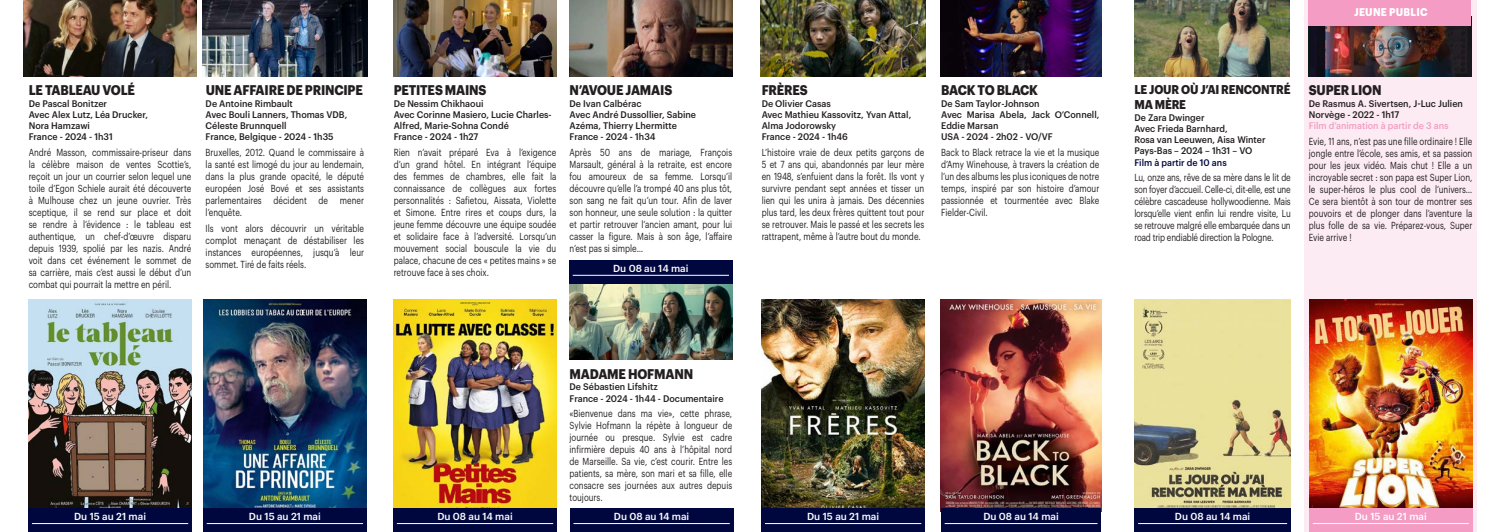
<style>
.page{position:relative;width:1485px;height:532px;background:#fff}
.page>*{position:absolute;margin:0;border:0;box-sizing:border-box;transform-origin:0 0}
.t1{font:700 13.75px "Graphik";letter-spacing:-.015em;color:#231f20;scale:.89 1}
.t2{font:700 12.5px/15px "Graphik";letter-spacing:-.015em;color:#231f20;scale:.89 1}
.t3{font:700 11px "Graphik";letter-spacing:.025em;color:#fff;scale:.89 1}
.t4{font:10px/12px "Graphik";color:#231f20;text-align:justify;scale:.8 1}
.horaires{font:500 10px "Graphik";color:#fff}
.t5{font:500 9.38px/11.2px "Graphik";color:#231f20;scale:.95 1}
.t6{font:500 9.38px "Graphik";color:#f49cc3;scale:.95 1}
.t7{font:500 9.38px "Graphik";color:#00073f;scale:.95 1}
</style>
<div class="page">
<div style="left:1304px;top:0;width:173px;height:531px;background:#fcebf3"></div>
<img style="left:204px;top:300px;width:162px;height:208px">
<img style="left:393px;top:300px;width:163px;height:208px">
<img style="left:762px;top:300px;width:163px;height:208px">
<img style="left:29px;top:300px;width:163px;height:208px">
<div style="left:203px;top:508px;width:163px;height:23px;background:#00073f"></div>
<hr style="left:207px;top:523px;width:156px;height:1px;background:#fff">
<div style="left:28px;top:508px;width:164px;height:23px;background:#00073f"></div>
<hr style="left:32px;top:523px;width:156px;height:1px;background:#fff">
<div style="left:570px;top:508px;width:163px;height:23px;background:#00073f"></div>
<hr style="left:573px;top:523px;width:157px;height:1px;background:#fff">
<div style="left:761px;top:508px;width:164px;height:23px;background:#00073f"></div>
<hr style="left:765px;top:523px;width:156px;height:1px;background:#fff">
<img style="left:24px;top:0;width:172px;height:76px">
<img style="left:203px;top:0;width:164px;height:76px">
<img style="left:394px;top:0;width:162px;height:76px">
<img style="left:569px;top:0;width:163px;height:76px">
<img style="left:569px;top:283px;width:163px;height:77px">
<img style="left:761px;top:0;width:164px;height:76px">
<img style="left:941px;top:300px;width:160px;height:208px">
<img style="left:1134px;top:300px;width:156px;height:208px">
<div style="left:941px;top:508px;width:160px;height:23px;background:#00073f"></div>
<hr style="left:944px;top:523px;width:153px;height:1px;background:#fff">
<img style="left:941px;top:0;width:160px;height:76px">
<img style="left:1134px;top:0;width:155px;height:76px">
<div style="left:393px;top:508px;width:164px;height:23px;background:#00073f"></div>
<hr style="left:397px;top:523px;width:156px;height:1px;background:#fff">
<div style="left:569px;top:260px;width:163px;height:23px;background:#00073f"></div>
<hr style="left:573px;top:275px;width:156px;height:1px;background:#fff">
<img style="left:1309px;top:300px;width:163px;height:208px">
<div style="left:1309px;top:508px;width:163px;height:23px;background:#f49cc3"></div>
<hr style="left:1312px;top:523px;width:157px;height:1px;background:#fff">
<img style="left:1309px;top:25px;width:162px;height:51px">
<div style="left:1309px;top:0;width:162px;height:25px;background:#f49cc3"></div>
<div style="left:1134px;top:508px;width:156px;height:23px;background:#00073f"></div>
<hr style="left:1138px;top:523px;width:149px;height:1px;background:#fff">
<p class="t1" style="left:29px;top:80px;width:121px">LE TABLEAU VOLÉ</p>
<p class="t5" style="left:29px;top:97px;width:84px">De Pascal Bonitzer</p>
<p class="t5" style="left:29px;top:108px;width:127px">Avec Alex Lutz, Léa Drucker,</p>
<p class="t5" style="left:29px;top:119px;width:66px">Nora Hamzawi</p>
<p class="t5" style="left:29px;top:130px;width:90px">France - 2024 - 1h31</p>
<p class="t4" style="left:29px;top:145px;width:205px">André Masson, commissaire-priseur dans la célèbre maison de ventes Scottie’s, reçoit un jour un courrier selon lequel une toile d’Egon Schiele aurait été découverte à Mulhouse chez un jeune ouvrier. Très sceptique, il se rend sur place et doit se rendre à l’évidence : le tableau est authentique, un chef-d’œuvre disparu depuis 1939, spolié par les nazis. André voit dans cet événement le sommet de sa carrière, mais c’est aussi le début d’un combat qui pourrait la mettre en péril.</p>
<p class="t1" style="left:206px;top:80px;width:178px">UNE AFFAIRE DE PRINCIPE</p>
<p class="t5" style="left:206px;top:97px;width:93px">De Antoine Rimbault</p>
<p class="t5" style="left:206px;top:108px;width:151px">Avec Bouli Lanners, Thomas VDB,<br>Céleste Brunnquell</p>
<p class="t5" style="left:206px;top:130px;width:136px">France, Belgique - 2024 - 1h35</p>
<p class="t4" style="left:206px;top:145px;width:200px">Bruxelles, 2012. Quand le commissaire à la santé est limogé du jour au lendemain, dans la plus grande opacité, le député européen José Bové et ses assistants parlementaires décident de mener l’enquête.</p>
<p class="t4" style="left:206px;top:221px;width:200px">Ils vont alors découvrir un véritable complot menaçant de déstabiliser les instances européennes, jusqu’à leur sommet. Tiré de faits réels.</p>
<p class="t1" style="left:394px;top:80px;width:106px">PETITES MAINS</p>
<p class="t5" style="left:394px;top:97px;width:96px">De Nessim Chikhaoui</p>
<p class="t5" style="left:394px;top:108px;width:168px">Avec Corinne Masiero, Lucie Charles-<br>Alfred, Marie-Sohna Condé</p>
<p class="t5" style="left:394px;top:130px;width:91px">France - 2024 - 1h27</p>
<p class="t4" style="left:394px;top:145px;width:205px">Rien n’avait préparé Eva à l’exigence d’un grand hôtel. En intégrant l’équipe des femmes de chambres, elle fait la connaissance de collègues aux fortes personnalités : Safietou, Aissata, Violette et Simone. Entre rires et coups durs, la jeune femme découvre une équipe soudée et solidaire face à l’adversité. Lorsqu’un mouvement social bouscule la vie du palace, chacune de ces « petites mains » se retrouve face à ses choix.</p>
<p class="t1" style="left:569px;top:80px;width:117px">N’AVOUE JAMAIS</p>
<p class="t5" style="left:569px;top:97px;width:77px">De Ivan Calbérac</p>
<p class="t5" style="left:569px;top:108px;width:135px">Avec André Dussollier, Sabine<br>Azéma, Thierry Lhermitte<br>France - 2024 - 1h34</p>
<p class="t4" style="left:569px;top:145px;width:205px">Après 50 ans de mariage, François Marsault, général à la retraite, est encore fou amoureux de sa femme. Lorsqu’il découvre qu’elle l’a trompé 40 ans plus tôt, son sang ne fait qu’un tour. Afin de laver son honneur, une seule solution : la quitter et partir retrouver l’ancien amant, pour lui casser la figure. Mais à son âge, l’affaire n’est pas si simple…</p>
<p class="horaires" style="left:613px;top:260px;width:77px">Du 08 au 14 mai</p>
<p class="t1" style="left:762px;top:80px;width:53px">FRÈRES</p>
<p class="t5" style="left:762px;top:97px;width:74px">De Olivier Casas</p>
<p class="t5" style="left:762px;top:108px;width:159px">Avec Mathieu Kassovitz, Yvan Attal,<br>Alma Jodorowsky</p>
<p class="t5" style="left:762px;top:130px;width:92px">France - 2024 - 1h46</p>
<p class="t4" style="left:762px;top:145px;width:205px">L’histoire vraie de deux petits garçons de 5 et 7 ans qui, abandonnés par leur mère en 1948, s’enfuient dans la forêt. Ils vont y survivre pendant sept années et tisser un lien qui les unira à jamais. Des décennies plus tard, les deux frères quittent tout pour se retrouver. Mais le passé et les secrets les rattrapent, même à l’autre bout du monde.</p>
<p class="t1" style="left:941px;top:80px;width:111px">BACK TO BLACK</p>
<p class="t5" style="left:941px;top:97px;width:105px">De Sam Taylor-Johnson</p>
<p class="t5" style="left:941px;top:108px;width:168px">Avec Marisa Abela, Jack O’Connell,<br>Eddie Marsan</p>
<p class="t5" style="left:941px;top:130px;width:119px">USA - 2024 - 2h02 - VO/VF</p>
<p class="t4" style="left:941px;top:145px;width:199px">Back to Black retrace la vie et la musique d’Amy Winehouse, à travers la création de l’un des albums les plus iconiques de notre temps, inspiré par son histoire d’amour passionnée et tourmentée avec Blake Fielder-Civil.</p>
<p class="t1" style="left:569px;top:363px;width:140px">MADAME HOFMANN</p>
<p class="t5" style="left:569px;top:380px;width:94px">De Sébastien Lifshitz</p>
<p class="t5" style="left:569px;top:391px;width:164px">France - 2024 - 1h44 - Documentaire</p>
<p class="t4" style="left:569px;top:406px;width:205px">«Bienvenue dans ma vie», cette phrase, Sylvie Hofmann la répète à longueur de journée ou presque. Sylvie est cadre infirmière depuis 40 ans à l’hôpital nord de Marseille. Sa vie, c’est courir. Entre les patients, sa mère, son mari et sa fille, elle consacre ses journées aux autres depuis toujours.</p>
<p class="horaires" style="left:74px;top:508px;width:73px">Du 15 au 21 mai</p>
<p class="horaires" style="left:249px;top:508px;width:73px">Du 15 au 21 mai</p>
<p class="horaires" style="left:614px;top:508px;width:77px">Du 08 au 14 mai</p>
<p class="horaires" style="left:807px;top:508px;width:73px">Du 15 au 21 mai</p>
<p class="horaires" style="left:437px;top:508px;width:77px">Du 08 au 14 mai</p>
<p class="horaires" style="left:983px;top:508px;width:77px">Du 08 au 14 mai</p>
<p class="t3" style="left:1354px;top:4px;width:84px">JEUNE PUBLIC</p>
<p class="t2" style="left:1134px;top:81px;width:177px">LE JOUR OÙ J’AI RENCONTRÉ<br>MA MÈRE</p>
<p class="t5" style="left:1134px;top:111px;width:75px">De Zara Dwinger</p>
<p class="t5" style="left:1134px;top:122px;width:100px">Avec Frieda Barnhard,</p>
<p class="t5" style="left:1134px;top:133px;width:140px">Rosa van Leeuwen, Aisa Winter</p>
<p class="t5" style="left:1134px;top:144px;width:126px">Pays-Bas – 2024 – 1h31 – VO</p>
<p class="t7" style="left:1134px;top:155px;width:99px">Film à partir de 10 ans</p>
<p class="t4" style="left:1134px;top:171px;width:197px">Lu, onze ans, rêve de sa mère dans le lit de son foyer d’accueil. Celle-ci, dit-elle, est une célèbre cascadeuse hollywoodienne. Mais lorsqu’elle vient enfin lui rendre visite, Lu se retrouve malgré elle embarquée dans un road trip endiablé direction la Pologne.</p>
<p class="t1" style="left:1309px;top:80px;width:83px">SUPER LION</p>
<p class="t5" style="left:1309px;top:97px;width:164px">De Rasmus A. Sivertsen, J-Luc Julien</p>
<p class="t5" style="left:1309px;top:108px;width:97px">Norvège - 2022 - 1h17</p>
<p class="t6" style="left:1309px;top:118px;width:149px">Film d’animation à partir de 3 ans</p>
<p class="t4" style="left:1309px;top:134px;width:206px">Evie, 11 ans, n’est pas une fille ordinaire ! Elle jongle entre l’école, ses amis, et sa passion pour les jeux vidéo. Mais chut ! Elle a un incroyable secret : son papa est Super Lion, le super-héros le plus cool de l’univers… Ce sera bientôt à son tour de montrer ses pouvoirs et de plonger dans l’aventure la plus folle de sa vie. Préparez-vous, Super Evie arrive !</p>
<p class="horaires" style="left:1175px;top:508px;width:77px">Du 08 au 14 mai</p>
<p class="horaires" style="left:1355px;top:508px;width:73px">Du 15 au 21 mai</p>
</div>
